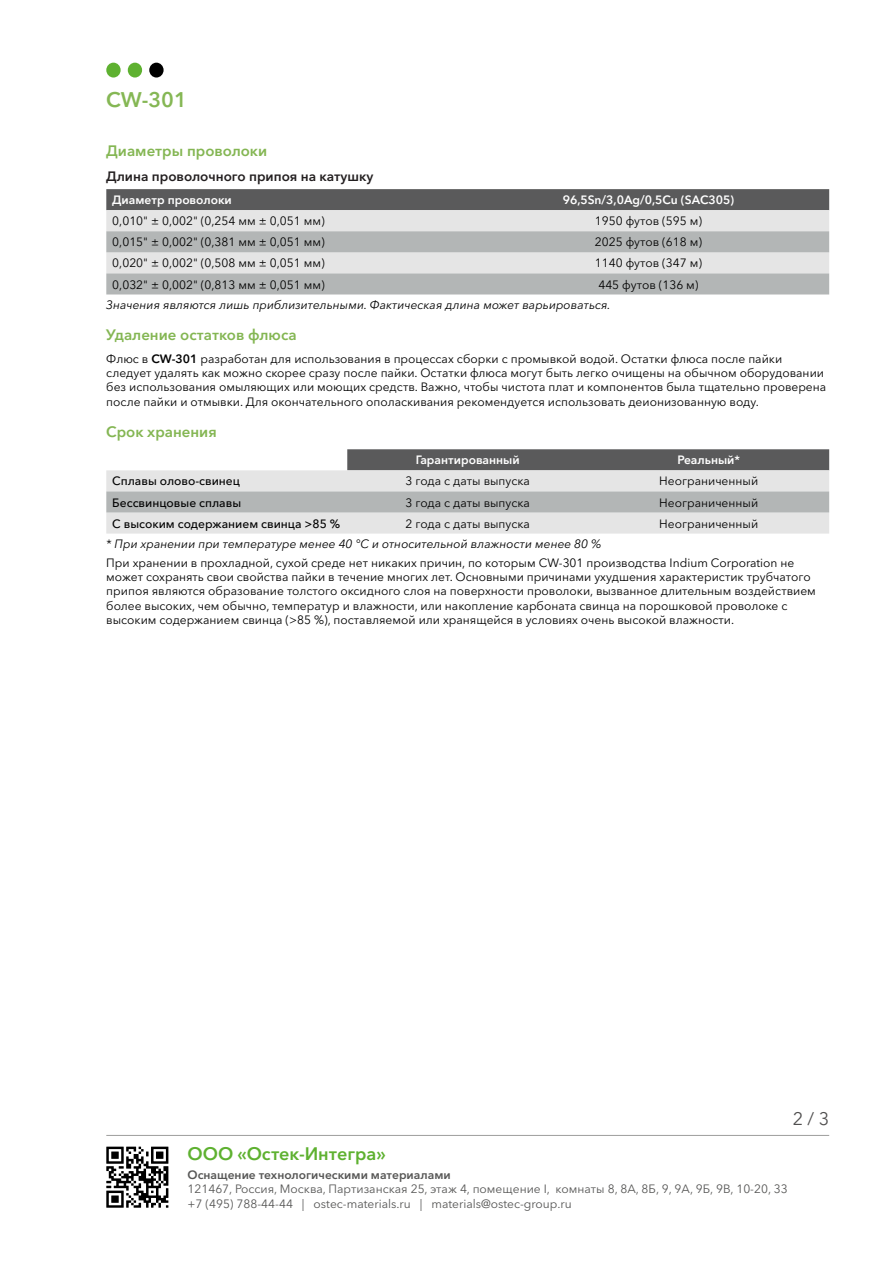
<style>
.page{position:relative;width:893px;height:1263px;background:#fff}
.page>*{position:absolute;margin:0;border:0;box-sizing:border-box;transform-origin:0 0}
.t1{font:600 21px "Avenir Next Cyr";color:#85b754}
.t2{font:600 18px "Avenir Next Cyr";color:#5eb130}
.t3{font:18px "Avenir Next Cyr";color:#504f4f}
.Заголовок3{font:600 15px "Avenir Next Cyr";color:#84b653}
.Заголовок4{font:600 13.5px "Avenir Next Cyr";color:#231f20}
.t4{font:12px/14.4px "Avenir Next Cyr";color:#020202}
.t5{font:12px/14.4px "Avenir Next Cyr";color:#575756}
.t6{font:italic 12px "Avenir Next Cyr";color:#020202}
.t7{font:600 12px "Avenir Next Cyr";color:#fff}
.t8{font:500 12px "Avenir Next Cyr";color:#020202}
.t9{font:600 12px "Avenir Next Cyr";color:#575756}
.s1{font-weight:600}
</style>
<div class="page">
<div style="left:106px;top:63px;width:15px;height:15px;background:#5eb130;border-radius:50%"></div>
<div style="left:128px;top:63px;width:14px;height:15px;background:#5eb130;border-radius:50%"></div>
<div style="left:149px;top:63px;width:15px;height:15px;background:#000;border-radius:50%"></div>
<hr style="left:106px;top:1135px;width:723px;height:1px;background:#9d9d9c">
<svg style="left:106px;top:1146px;width:62px;height:62px"></svg>
<div style="left:106px;top:189px;width:723px;height:21px;background:#5a5a5b"></div>
<div style="left:106px;top:210px;width:723px;height:21px;background:#e5e5e5"></div>
<svg style="left:106px;top:231px;width:723px;height:63px;background:#c4c6c6"></svg>
<div style="left:347px;top:449px;width:482px;height:21px;background:#5a5a5b"></div>
<svg style="left:106px;top:470px;width:723px;height:64px;background:#e4e4e4"></svg>
<div style="left:106px;top:491px;width:723px;height:21px;background:#b3b6b6"></div>
<h1 class="t1" style="left:106px;top:87px;width:82px">CW-301</h1>
<p class="Заголовок3" style="left:106px;top:142px;width:162px">Диаметры проволоки</p>
<p class="Заголовок4" style="left:106px;top:168px;width:269px">Длина проволочного припоя на катушку</p>
<p class="t7" style="left:112px;top:193px;width:121px">Диаметр проволоки</p>
<p class="t7" style="left:563px;top:193px;width:173px">96,5Sn/3,0Ag/0,5Cu (SAC305)</p>
<p class="t4" style="left:112px;top:214px;width:214px">0,010" ± 0,002" (0,254 мм ± 0,051 мм)</p>
<p class="t4" style="left:595px;top:214px;width:109px">1950 футов (595 м)</p>
<p class="t4" style="left:112px;top:235px;width:214px">0,015" ± 0,002" (0,381 мм ± 0,051 мм)</p>
<p class="t4" style="left:595px;top:235px;width:109px">2025 футов (618 м)</p>
<p class="t4" style="left:112px;top:256px;width:214px">0,020" ± 0,002" (0,508 мм ± 0,051 мм)</p>
<p class="t4" style="left:595px;top:256px;width:109px">1140 футов (347 м)</p>
<p class="t4" style="left:112px;top:277px;width:214px">0,032" ± 0,002" (0,813 мм ± 0,051 мм)</p>
<p class="t4" style="left:598px;top:277px;width:102px">445 футов (136 м)</p>
<p class="t6" style="left:106px;top:298px;width:506px">Значения являются лишь приблизительными. Фактическая длина может варьироваться.</p>
<p class="Заголовок3" style="left:106px;top:325px;width:192px">Удаление остатков флюса</p>
<p class="t4" style="left:106px;top:351px;width:721px">Флюс в <span class="s1">CW-301</span> разработан для использования в процессах сборки с промывкой водой. Остатки флюса после пайки следует удалять как можно скорее сразу после пайки. Остатки флюса могут быть легко очищены на обычном оборудовании без использования омыляющих или моющих средств. Важно, чтобы чистота плат и компонентов была тщательно проверена после пайки и отмывки. Для окончательного ополаскивания рекомендуется использовать деионизованную воду.</p>
<p class="Заголовок3" style="left:106px;top:422px;width:112px">Срок хранения</p>
<p class="t7" style="left:416px;top:453px;width:106px">Гарантированный</p>
<p class="t7" style="left:677px;top:453px;width:64px">Реальный*</p>
<p class="t8" style="left:112px;top:474px;width:129px">Сплавы олово-свинец</p>
<p class="t4" style="left:406px;top:474px;width:126px">3 года с даты выпуска</p>
<p class="t4" style="left:659px;top:474px;width:100px">Неограниченный</p>
<p class="t8" style="left:112px;top:495px;width:130px">Бессвинцовые сплавы</p>
<p class="t4" style="left:406px;top:495px;width:126px">3 года с даты выпуска</p>
<p class="t4" style="left:659px;top:495px;width:100px">Неограниченный</p>
<p class="t8" style="left:112px;top:516px;width:230px">С высоким содержанием свинца &gt;85 %</p>
<p class="t4" style="left:406px;top:516px;width:126px">2 года с даты выпуска</p>
<p class="t4" style="left:659px;top:516px;width:100px">Неограниченный</p>
<p class="t6" style="left:106px;top:537px;width:496px">* При хранении при температуре менее 40 °C и относительной влажности менее 80 %</p>
<p class="t4" style="left:106px;top:555px;width:711px">При хранении в прохладной, сухой среде нет никаких причин, по которым CW-301 производства Indium Corporation не может сохранять свои свойства пайки в течение многих лет. Основными причинами ухудшения характеристик трубчатого припоя являются образование толстого оксидного слоя на поверхности проволоки, вызванное длительным воздействием более высоких, чем обычно, температур и влажности, или накопление карбоната свинца на порошковой проволоке с высоким содержанием свинца (&gt;85 %), поставляемой или хранящейся в условиях очень высокой влажности.</p>
<h2 class="t3" style="left:793px;top:1107px;width:38px">2 / 3</h2>
<h2 class="t2" style="left:188px;top:1143px;width:200px">ООО «Остек-Интегра»</h2>
<p class="t9" style="left:188px;top:1167px;width:265px">Оснащение технологическими материалами</p>
<p class="t5" style="left:188px;top:1182px;width:602px">121467, Россия, Москва, Партизанская 25, этаж 4, помещение I, комнаты 8, 8А, 8Б, 9, 9А, 9Б, 9В, 10-20, 33 +7 (495) 788-44-44 | ostec-materials.ru | materials@ostec-group.ru</p>
</div>
